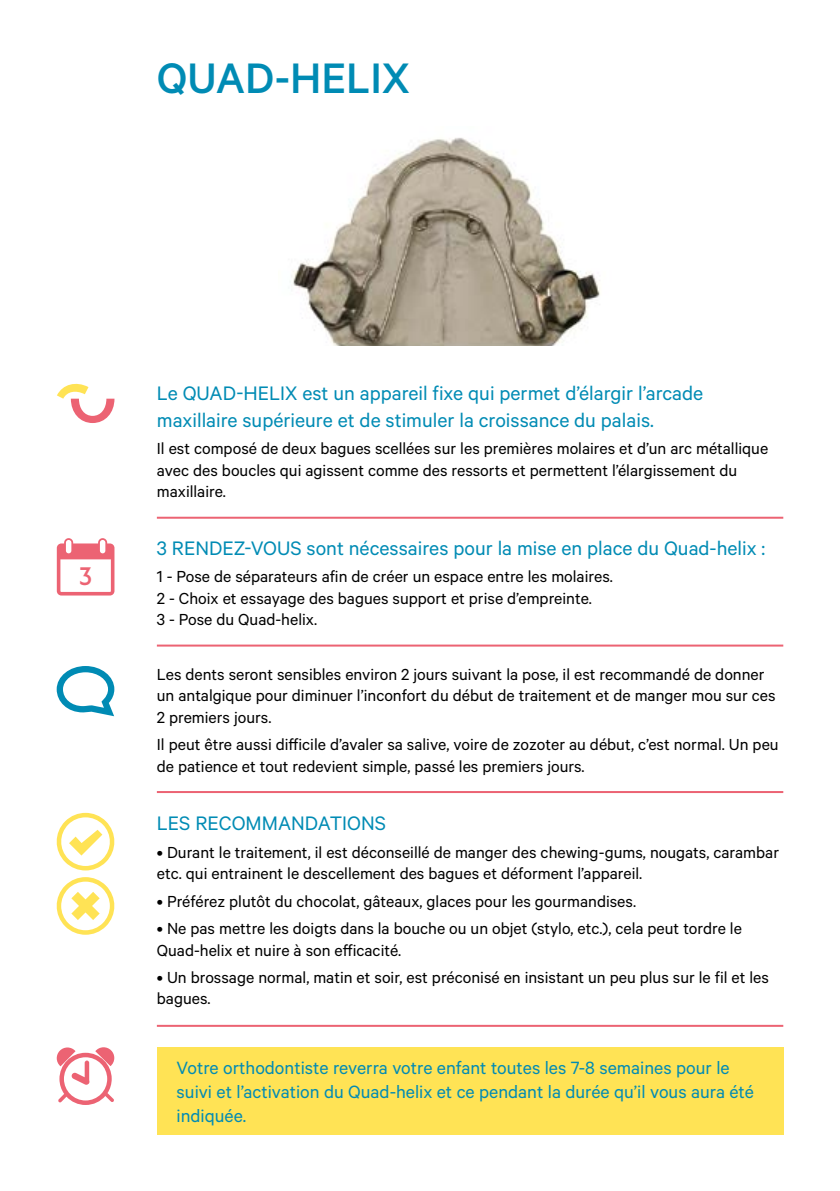
<style>
.page{position:relative;width:840px;height:1191px;background:#fff}
.page>*{position:absolute;margin:0;border:0;box-sizing:border-box;transform-origin:0 0}
.t1{font:500 48px "Metric";color:#008bb4}
.t2{font:500 28.8px "Metric";color:#ec6373}
.t3{font:22px/26.4px "Calibre";color:#008bb4}
.t4{font:20px/24px "Calibre";color:#008bb4}
.t5{font:18px/21.6px "Calibre";color:#000}
</style>
<div class="page">
<hr style="left:157px;top:517px;width:625px;height:2px;background:#ec6373">
<hr style="left:157px;top:644px;width:625px;height:2px;background:#ec6373">
<hr style="left:157px;top:791px;width:625px;height:2px;background:#ec6373">
<hr style="left:157px;top:1024px;width:625px;height:2px;background:#ec6373">
<div style="left:157px;top:1047px;width:625px;height:87px;background:#ffe355"></div>
<svg style="left:57px;top:666px;width:57px;height:50px"></svg>
<svg style="left:57px;top:1047px;width:57px;height:58px"></svg>
<svg style="left:57px;top:538px;width:57px;height:57px"></svg>
<svg style="left:56px;top:877px;width:59px;height:57px"></svg>
<svg style="left:56px;top:813px;width:59px;height:57px"></svg>
<svg style="left:57px;top:383px;width:57px;height:40px"></svg>
<img style="left:291px;top:138px;width:309px;height:208px">
<p class="t1" style="left:157px;top:50px;width:254px">QUAD-HELIX</p>
<p class="t2" style="left:79px;top:559px;width:14px">3</p>
<p class="t3" style="left:157px;top:379px;width:547px">Le QUAD-HELIX est un appareil fixe qui permet d’élargir l’arcade maxillaire supérieure et de stimuler la croissance du palais.</p>
<p class="t5" style="left:157px;top:437px;width:612px">Il est composé de deux bagues scellées sur les premières molaires et d’un arc métallique avec des boucles qui agissent comme des ressorts et permettent l’élargissement du maxillaire.</p>
<p class="t3" style="left:157px;top:534px;width:609px">3 RENDEZ-VOUS sont nécessaires pour la mise en place du Quad-helix :</p>
<p class="t5" style="left:157px;top:565px;width:457px">1 - Pose de séparateurs afin de créer un espace entre les molaires.</p>
<p class="t5" style="left:157px;top:586px;width:436px">2 - Choix et essayage des bagues support et prise d’empreinte.</p>
<p class="t5" style="left:157px;top:608px;width:162px">3 - Pose du Quad-helix.</p>
<p class="t5" style="left:157px;top:662px;width:620px">Les dents seront sensibles environ 2 jours suivant la pose, il est recommandé de donner un antalgique pour diminuer l’inconfort du début de traitement et de manger mou sur ces<br>2 premiers jours.</p>
<p class="t5" style="left:157px;top:733px;width:623px">Il peut être aussi difficile d’avaler sa salive, voire de zozoter au début, c’est normal. Un peu de patience et tout redevient simple, passé les premiers jours.</p>
<p class="t3" style="left:157px;top:809px;width:230px">LES RECOMMANDATIONS</p>
<p class="t5" style="left:157px;top:840px;width:623px">• Durant le traitement, il est déconseillé de manger des chewing-gums, nougats, carambar etc. qui entrainent le descellement des bagues et déforment l’appareil.</p>
<p class="t5" style="left:157px;top:889px;width:480px">• Préférez plutôt du chocolat, gâteaux, glaces pour les gourmandises.</p>
<p class="t5" style="left:157px;top:917px;width:586px">• Ne pas mettre les doigts dans la bouche ou un objet (stylo, etc.), cela peut tordre le<br>Quad-helix et nuire à son efficacité.</p>
<p class="t5" style="left:157px;top:965px;width:613px">• Un brossage normal, matin et soir, est préconisé en insistant un peu plus sur le fil et les bagues.</p>
<p class="t4" style="left:176px;top:1055px;width:578px">Votre orthodontiste reverra votre enfant toutes les 7-8 semaines pour le suivi et l’activation du Quad-helix et ce pendant la durée qu’il vous aura été indiquée.</p>
</div>
